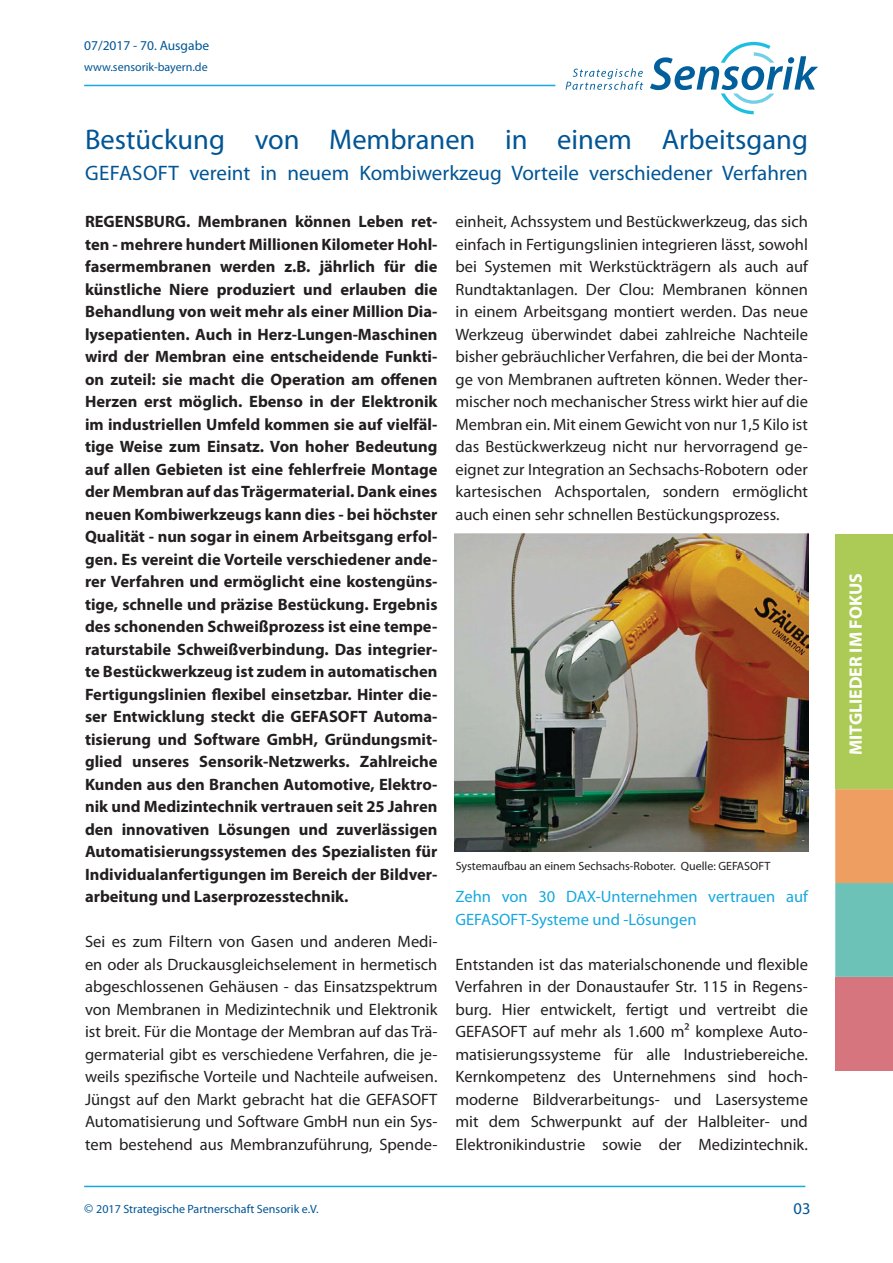
<style>
.page{position:relative;width:893px;height:1263px;background:#fff}
.page>*{position:absolute;margin:0;border:0;box-sizing:border-box;transform-origin:0 0}
.t1{font:28.5px "Myriad Pro";color:#005595}
.t2{font:21px "Myriad Pro";color:#005595}
.t3{font:700 18px "Myriad Pro";color:#fff}
.t4{font:16.5px/22.5px "Myriad Pro";color:#231f20;text-align:justify}
.t5{font:700 16.5px/22.5px "Myriad Pro";color:#231f20;text-align:justify}
.t6{font:16.5px/22.5px "Myriad Pro";color:#16a8de}
.t7{font:16.5px "Myriad Pro";color:#005595}
.t8{font:13.5px "Myriad Pro";color:#005595}
.t9{font:12px "Myriad Pro";color:#005595}
.t10{font:12px "Myriad Pro";color:#231f20}
.s1{font-size:13.5px}
</style>
<div class="page">
<hr style="left:84px;top:85px;width:471px;height:1px;background:#16a8de">
<hr style="left:84px;top:1186px;width:721px;height:1px;background:#16a8de">
<div style="left:835px;top:534px;width:58px;height:255px;background:#accb56"></div>
<svg style="left:835px;top:789px;width:58px;height:282px;background:#bb9c88"></svg>
<img style="left:455px;top:533px;width:353px;height:319px">
<svg style="left:566px;top:68px;width:77px;height:22px"></svg>
<svg style="left:650px;top:42px;width:168px;height:72px"></svg>
<p class="t8" style="left:84px;top:38px;width:126px">07/2017 - 70. Ausgabe</p>
<p class="t9" style="left:84px;top:60px;width:125px">www.sensorik-bayern.de</p>
<h1 class="t1" style="left:85px;top:124px;width:724px">Bestückung von Membranen in einem Arbeitsgang</h1>
<p class="t2" style="left:85px;top:162px;width:724px">GEFASOFT vereint in neuem Kombiwerkzeug Vorteile verschiedener Verfahren</p>
<p class="t5" style="left:85px;top:211px;width:354px">REGENSBURG. Membranen können Leben ret&shy;ten - mehrere hundert Millionen Kilometer Hohl&shy;fasermembranen werden z.B. jährlich für die künstliche Niere produziert und erlauben die Behandlung von weit mehr als einer Million Dia&shy;lysepatienten. Auch in Herz-Lungen-Maschinen wird der Membran eine entscheidende Funkti&shy;on zuteil: sie macht die Operation am offenen Herzen erst möglich. Ebenso in der Elektronik im industriellen Umfeld kommen sie auf vielfäl&shy;tige Weise zum Einsatz. Von hoher Bedeutung auf allen Gebieten ist eine fehlerfreie Montage der Membran auf das Trägermaterial. Dank eines neuen Kombiwerkzeugs kann dies - bei höchster Qualität - nun sogar in einem Arbeitsgang erfol&shy;gen. Es vereint die Vorteile verschiedener ande&shy;rer Verfahren und ermöglicht eine kostengüns&shy;tige, schnelle und präzise Bestückung. Ergebnis des schonenden Schweißprozess ist eine tempe&shy;raturstabile Schweißverbindung. Das integrier&shy;te Bestückwerkzeug ist zudem in automatischen Fertigungslinien flexibel einsetzbar. Hinter die&shy;ser Entwicklung steckt die GEFASOFT Automa&shy;tisierung und Software GmbH, Gründungsmit&shy;glied unseres Sensorik-Netzwerks. Zahlreiche Kunden aus den Branchen Automotive, Elektro&shy;nik und Medizintechnik vertrauen seit 25 Jahren den innovativen Lösungen und zuverlässigen Automatisierungssystemen des Spezialisten für Individualanfertigungen im Bereich der Bildver&shy;arbeitung und Laserprozesstechnik.</p>
<p class="t4" style="left:85px;top:931px;width:354px">Sei es zum Filtern von Gasen und anderen Medi&shy;en oder als Druckausgleichselement in hermetisch abgeschlossenen Gehäusen - das Einsatzspektrum von Membranen in Medizintechnik und Elektronik ist breit. Für die Montage der Membran auf das Trä&shy;germaterial gibt es verschiedene Verfahren, die je&shy;weils spezifische Vorteile und Nachteile aufweisen.<br>Jüngst auf den Markt gebracht hat die GEFASOFT Automatisierung und Software GmbH nun ein Sys&shy;tem bestehend aus Membranzuführung, Spende-</p>
<p class="t4" style="left:455px;top:211px;width:354px">einheit, Achssystem und Bestückwerkzeug, das sich einfach in Fertigungslinien integrieren lässt, sowohl bei Systemen mit Werkstückträgern als auch auf Rundtaktanlagen. Der Clou: Membranen können in einem Arbeitsgang montiert werden. Das neue Werkzeug überwindet dabei zahlreiche Nachteile bisher gebräuchlicher Verfahren, die bei der Monta&shy;ge von Membranen auftreten können. Weder ther&shy;mischer noch mechanischer Stress wirkt hier auf die Membran ein. Mit einem Gewicht von nur 1,5 Kilo ist das Bestückwerkzeug nicht nur hervorragend ge&shy;eignet zur Integration an Sechsachs-Robotern oder kartesischen Achsportalen, sondern ermöglicht auch einen sehr schnellen Bestückungsprozess.</p>
<p class="t10" style="left:456px;top:859px;width:316px">Systemaufbau an einem Sechsachs-Roboter. Quelle: GEFASOFT</p>
<p class="t6" style="left:455px;top:886px;width:354px">Zehn von 30 DAX-Unternehmen vertrauen auf<br>GEFASOFT-Systeme und -Lösungen</p>
<p class="t4" style="left:455px;top:953px;width:354px">Entstanden ist das materialschonende und flexible Verfahren in der Donaustaufer Str. 115 in Regens&shy;burg. Hier entwickelt, fertigt und vertreibt die GEFASOFT auf mehr als 1.600 m² komplexe Auto&shy;matisierungssysteme für alle Industriebereiche.<br>Kernkompetenz des Unternehmens sind hoch&shy;moderne Bildverarbeitungs- und Lasersysteme mit dem Schwerpunkt auf der Halbleiter- und Elektronikindustrie sowie der Medizintechnik.</p>
<p class="t9" style="left:84px;top:1203px;width:236px"><span class="s1">©</span> 2017 Strategische Partnerschaft Sensorik e.V.</p>
<p class="t7" style="left:793px;top:1199px;width:18px">03</p>
<p class="t3" style="left:845px;top:755px;width:183px;rotate:-90deg">MITGLIEDER IM FOKUS</p>
</div>
